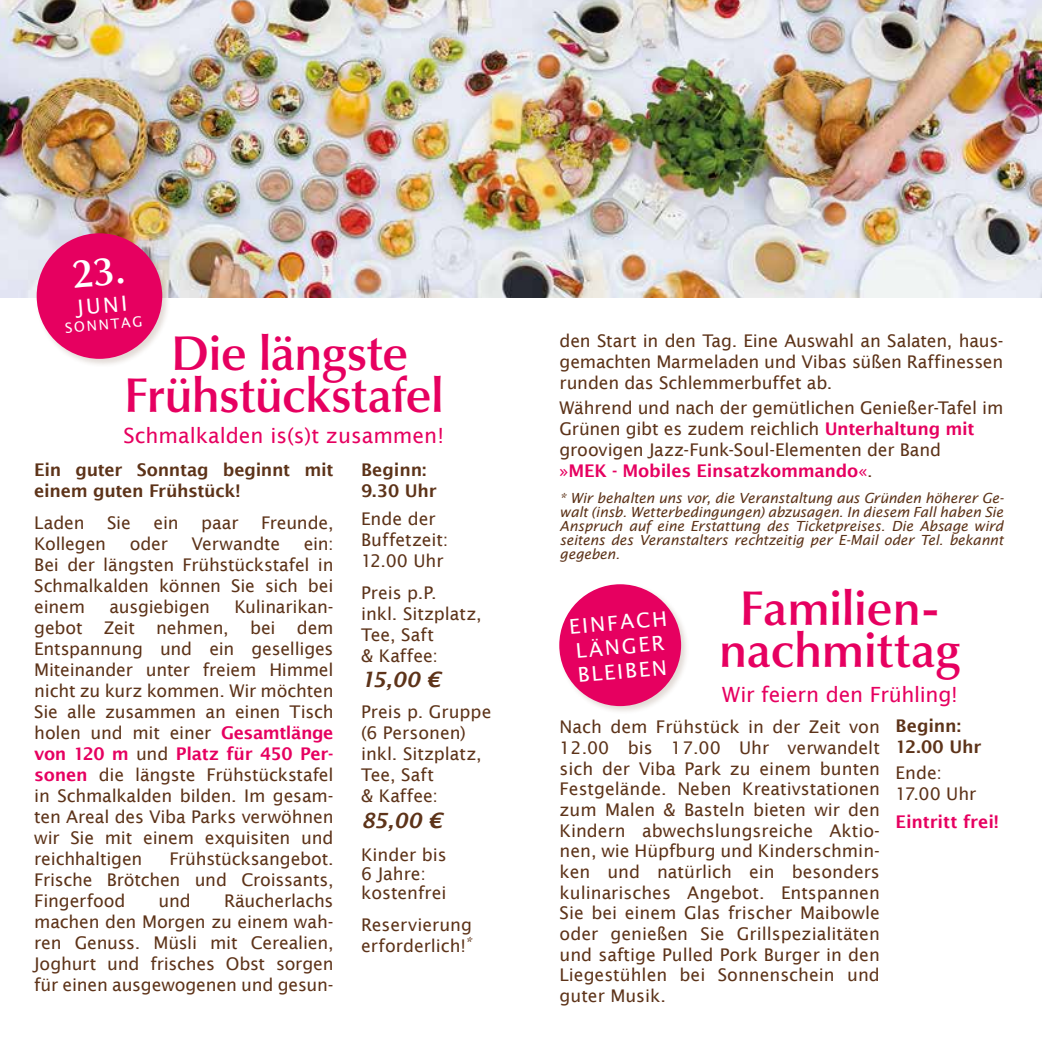
<style>
.page{position:relative;width:1042px;height:1042px;background:#fff}
.page>*{position:absolute;margin:0;border:0;box-sizing:border-box;transform-origin:0 0}
.t1{font:600 49px/42px "Optima LT Pro";letter-spacing:-.01em;color:#e60060;text-align:center}
.t2{font:21px "Lucida Sans";color:#e60060}
.t3{font:italic 600 21px "Lucida Sans";letter-spacing:-.03em;color:#5d3319}
.t4{font:21px "Lucida Sans";color:#fff}
.t5{font:20.3px/24.5px "Lucida Sans";color:#fff}
.t6{font:17.5px/21px "Lucida Sans";letter-spacing:-.01em;color:#5d3319}
.t7{font:600 17.5px/21px "Lucida Sans";letter-spacing:-.015em;color:#5d3319}
.t8{font:600 17.5px "Lucida Sans";letter-spacing:-.005em;color:#e60060}
.t9{font:italic 14px/14px "Lucida Sans";letter-spacing:-.01em;color:#5d3319;text-align:justify}
.t10{font:14px "Lucida Sans";color:#fff}
.s1{font-weight:600;color:#e60060}
.s2{color:#e60060}
</style>
<div class="page">
<img style="left:0;top:0;width:1042px;height:298px">
<div style="left:35px;top:231px;width:136px;height:136px;background:#5d3319;opacity:.18"></div>
<div style="left:37px;top:233px;width:125px;height:126px;background:#e60060;border-radius:50%"></div>
<div style="left:557px;top:582px;width:133px;height:133px;background:#5d3319;opacity:.18"></div>
<div style="left:559px;top:584px;width:122px;height:122px;background:#e60060;border-radius:50%"></div>
<p class="t4" style="left:76px;top:296px;width:52px;rotate:-5deg">JUNI</p>
<p class="t10" style="left:64px;top:320px;width:79px;rotate:-5deg">SONNTAG</p>
<h1 class="t1" style="left:124px;top:331px;width:321px">Die längste<br>Frühstückstafel</h1>
<p class="t2" style="left:123px;top:423px;width:322px">Schmalkalden is(s)t zusammen!</p>
<p class="t7" style="left:34px;top:459px;width:301px">Ein guter Sonntag beginnt mit einem guten Frühstück!</p>
<p class="t6" style="left:34px;top:512px;width:52px">Laden</p>
<p class="t6" style="left:107px;top:512px;width:25px">Sie</p>
<p class="t6" style="left:153px;top:512px;width:27px">ein</p>
<p class="t6" style="left:201px;top:512px;width:39px">paar</p>
<p class="t6" style="left:261px;top:512px;width:74px">Freunde,</p>
<p class="t6" style="left:34px;top:533px;width:73px">Kollegen</p>
<p class="t6" style="left:130px;top:533px;width:40px">oder</p>
<p class="t6" style="left:191px;top:533px;width:90px">Verwandte</p>
<p class="t6" style="left:34px;top:533px;width:301px;text-align:justify;text-indent:269px">ein:<br>Bei der längsten Frühstückstafel in Schmalkalden können Sie sich bei einem</p>
<p class="t6" style="left:34px;top:596px;width:301px;text-align:justify;text-indent:200px">Kulinarikan&shy;gebot Zeit nehmen, bei dem Entspannung und ein geselliges Miteinander unter freiem Himmel nicht zu kurz kommen. Wir möchten Sie alle zusammen an einen Tisch holen und mit einer <span class="s1">Gesamtlänge von 120 m</span> und <span class="s1">Platz für 450 Per&shy;sonen</span> die längste Frühstückstafel in Schmalkalden bilden. Im gesam&shy;ten Areal des Viba Parks verwöhnen wir Sie mit einem exquisiten und reichhaltigen</p>
<p class="t6" style="left:109px;top:596px;width:102px">ausgiebigen</p>
<p class="t6" style="left:34px;top:848px;width:301px;text-align:justify;text-indent:135px">Frühstücksangebot.<br>Frische Brötchen und Croissants, Fingerfood</p>
<p class="t6" style="left:34px;top:890px;width:301px;text-align:justify;text-indent:190px">Räucherlachs machen den Morgen zu einem wah&shy;ren Genuss. Müsli mit Cerealien, Joghurt und frisches Obst sorgen für einen ausgewogenen und gesun-</p>
<p class="t6" style="left:159px;top:890px;width:34px">und</p>
<p class="t7" style="left:361px;top:459px;width:77px">Beginn:<br>9.30 Uhr</p>
<p class="t6" style="left:361px;top:508px;width:89px">Ende der<br>Buffetzeit:<br>12.00 Uhr</p>
<p class="t6" style="left:361px;top:582px;width:122px">Preis p.P.<br>inkl. Sitzplatz,<br>Tee, Saft<br>&amp; Kaffee:</p>
<p class="t3" style="left:361px;top:667px;width:81px">15,00 €</p>
<p class="t6" style="left:361px;top:701px;width:132px">Preis p. Gruppe (6 Personen) inkl. Sitzplatz,<br>Tee, Saft<br>&amp; Kaffee:</p>
<p class="t3" style="left:361px;top:808px;width:83px">85,00 €</p>
<p class="t6" style="left:361px;top:845px;width:87px;line-height:19.2px">Kinder bis<br>6 Jahre: kostenfrei</p>
<p class="t6" style="left:361px;top:914px;width:112px">Reservierung erforderlich!<sup>*</sup></p>
<p class="t6" style="left:559px;top:330px;width:445px;text-align:justify">den Start in den Tag. Eine Auswahl an Salaten, haus&shy;gemachten Marmeladen und Vibas süßen Raffinessen runden das Schlemmerbuffet ab.</p>
<p class="t6" style="left:559px;top:397px;width:445px">Während und nach der gemütlichen Genießer-Tafel im Grünen gibt es zudem reichlich <span class="s1">Unterhaltung mit </span>groovigen Jazz-Funk-Soul-Elementen der Band<br><span class="s2">»</span><span class="s1">MEK - Mobiles Einsatzkommando</span><span class="s2">«</span>.</p>
<p class="t9" style="left:559px;top:491px;width:445px">* Wir behalten uns vor, die Veranstaltung aus Gründen höherer Ge&shy;walt (insb. Wetterbedingungen) abzusagen. In diesem Fall haben Sie Anspruch auf eine Erstattung des Ticketpreises. Die Absage wird seitens des Veranstalters rechtzeitig per E-Mail oder Tel. bekannt gegeben.</p>
<h1 class="t1" style="left:719px;top:586px;width:244px">Familien&shy;nachmittag</h1>
<p class="t2" style="left:722px;top:682px;width:237px">Wir feiern den Frühling!</p>
<p class="t5" style="left:568px;top:614px;width:100px;rotate:-5deg">EINFACH<br>LÄNGER<br>BLEIBEN</p>
<p class="t6" style="left:559px;top:717px;width:322px;text-align:justify">Nach dem Frühstück in der Zeit von 12.00 bis 17.00 Uhr verwandelt sich der Viba Park zu einem bunten Festgelände. Neben Kreativstationen zum Malen &amp; Basteln bieten wir den Kindern abwechslungsreiche Aktio&shy;nen, wie Hüpfburg und Kinderschmin&shy;ken und natürlich ein besonders kulinarisches Angebot. Entspannen Sie bei einem Glas frischer Maibowle oder genießen Sie Grillspezialitäten und saftige Pulled Pork Burger in den Liegestühlen bei Sonnenschein und guter Musik.</p>
<p class="t7" style="left:895px;top:715px;width:87px">Beginn:<br>12.00 Uhr</p>
<p class="t6" style="left:895px;top:762px;width:82px">Ende:<br>17.00 Uhr</p>
<p class="t8" style="left:895px;top:812px;width:104px">Eintritt frei!</p>
</div>
